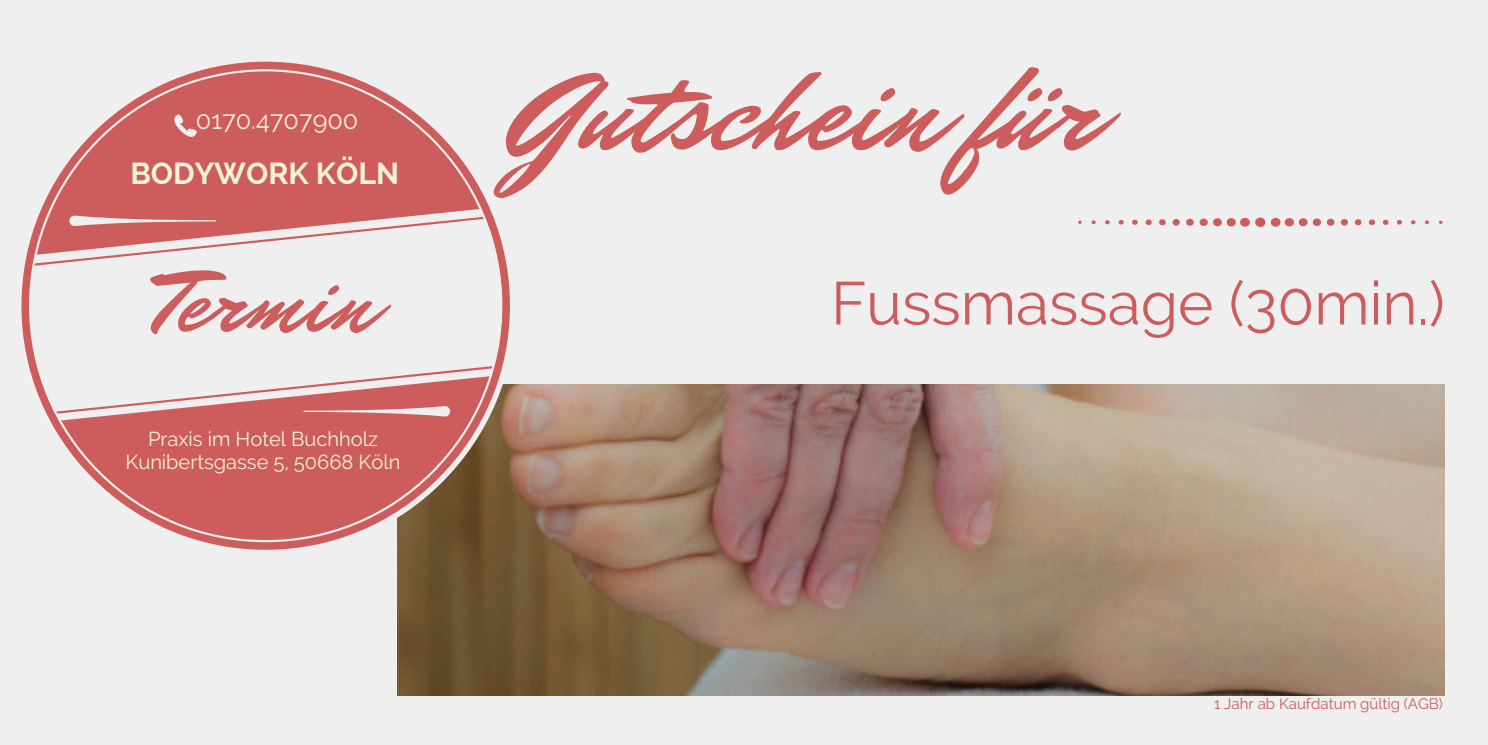
<style>
.page{position:relative;width:1488px;height:745px;background:#fff}
.page>*{position:absolute;margin:0;border:0;box-sizing:border-box;transform-origin:0 0}
.t1{font:120.75px "Mr Dafoe";color:#cd5c5c}
.t2{font:90.5px "Mr Dafoe";color:#cd5c5c}
.t3{font:60.25px "Raleway";color:#cd5c5c}
.t4{font:700 30.25px "Raleway";color:#f2f2db}
.t5{font:25px "Raleway";color:#f2f2db}
.t6{font:20px/22.5px "Raleway";color:#f2f2db;text-align:center}
.t7{font:15px "Raleway";color:#cd5c5c}
</style>
<div class="page">
<div style="left:0;top:0;width:1488px;height:744px;background:#efefef"></div>
<img style="left:397px;top:384px;width:1047px;height:311px">
<div style="left:1255px;top:217px;width:10px;height:10px;background:#cd5c5c;border-radius:50%"></div>
<div style="left:1270px;top:218px;width:10px;height:8px;background:#cd5c5c;border-radius:50%"></div>
<div style="left:1284px;top:218px;width:10px;height:8px;background:#cd5c5c;border-radius:50%"></div>
<svg style="left:1298px;top:218px;width:23px;height:8px"></svg>
<svg style="left:1326px;top:218px;width:8px;height:8px"></svg>
<div style="left:1340px;top:219px;width:8px;height:6px;background:#cd5c5c;border-radius:50%"></div>
<svg style="left:1354px;top:219px;width:7px;height:6px"></svg>
<svg style="left:1368px;top:219px;width:7px;height:6px"></svg>
<svg style="left:1382px;top:219px;width:6px;height:6px"></svg>
<svg style="left:1396px;top:220px;width:6px;height:4px"></svg>
<svg style="left:1410px;top:220px;width:5px;height:4px"></svg>
<svg style="left:1425px;top:220px;width:4px;height:4px"></svg>
<div style="left:1240px;top:218px;width:9px;height:8px;background:#cd5c5c;border-radius:50%"></div>
<div style="left:1226px;top:218px;width:9px;height:8px;background:#cd5c5c;border-radius:50%"></div>
<svg style="left:1213px;top:218px;width:8px;height:8px"></svg>
<div style="left:1199px;top:218px;width:8px;height:8px;background:#cd5c5c;border-radius:50%"></div>
<div style="left:1186px;top:218px;width:7px;height:8px;background:#cd5c5c;border-radius:50%"></div>
<svg style="left:1172px;top:219px;width:7px;height:6px"></svg>
<svg style="left:1159px;top:219px;width:6px;height:6px"></svg>
<svg style="left:1145px;top:219px;width:6px;height:6px"></svg>
<svg style="left:1132px;top:219px;width:5px;height:6px"></svg>
<svg style="left:1118px;top:220px;width:5px;height:4px"></svg>
<svg style="left:1105px;top:220px;width:4px;height:4px"></svg>
<svg style="left:1091px;top:220px;width:4px;height:4px"></svg>
<svg style="left:21px;top:61px;width:494px;height:494px"></svg>
<svg style="left:29px;top:69px;width:473px;height:473px;fill:#cd5c5c"></svg>
<svg style="left:29px;top:219px;width:474px;height:192px"></svg>
<svg style="left:34px;top:209px;width:450px;height:54px"></svg>
<svg style="left:57px;top:368px;width:436px;height:52px"></svg>
<svg style="left:174px;top:114px;width:23px;height:23px"></svg>
<p class="t5" style="left:196px;top:106px;width:164px">0170.4707900</p>
<h3 class="t4" style="left:130px;top:156px;width:270px">BODYWORK KÖLN</h3>
<h2 class="t2" style="left:156px;top:241px;width:219px">Termin</h2>
<p class="t6" style="left:126px;top:428px;width:276px">Praxis im Hotel Buchholz<br>Kunibertsgasse 5, 50668 Köln</p>
<h1 class="t1" style="left:515px;top:29px;width:585px">Gutschein für</h1>
<h3 class="t3" style="left:831px;top:269px;width:615px">Fussmassage (30min.)</h3>
<p class="t7" style="left:1214px;top:694px;width:230px">1 Jahr ab Kaufdatum gültig (AGB)</p>
</div>
